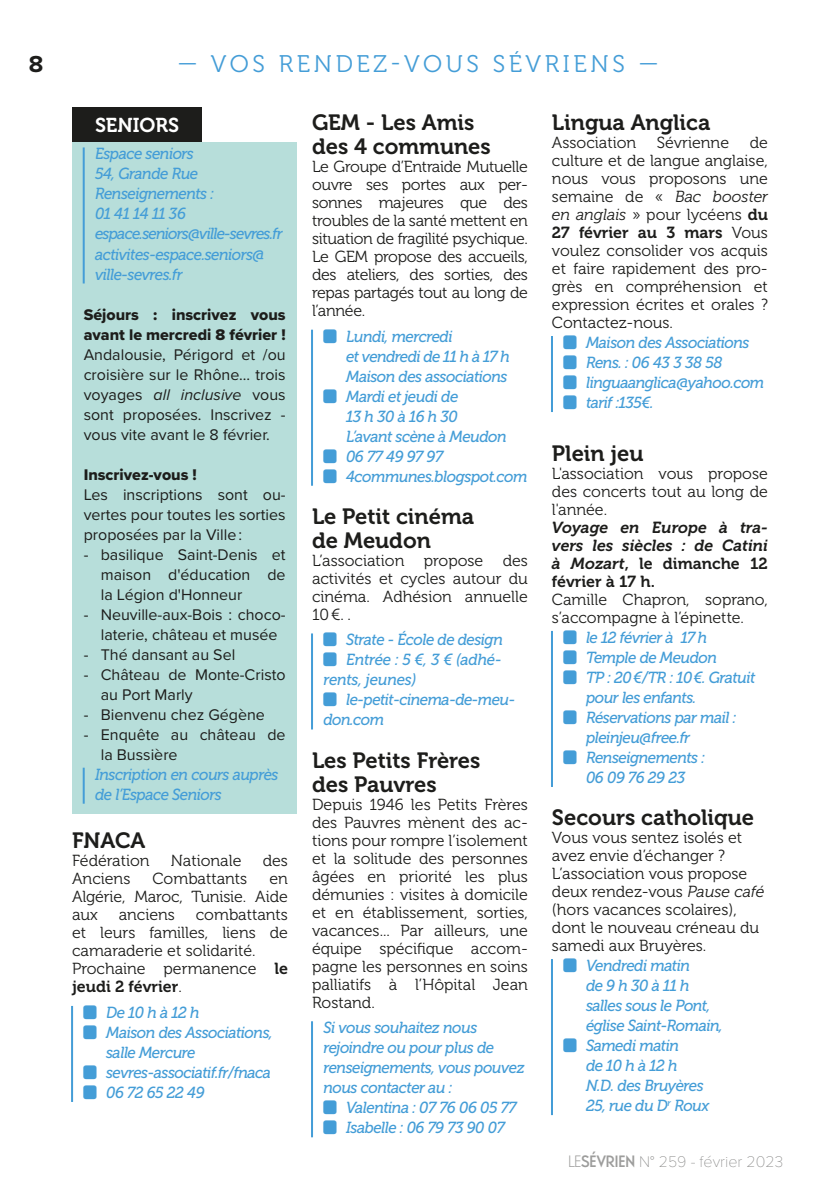
<style>
.page{position:relative;width:840px;height:1191px;background:#fff}
.page>*{position:absolute;margin:0;border:0;box-sizing:border-box;transform-origin:0 0}
.t1{font:24px "Museo 300";letter-spacing:.15em;color:#449dd7}
.t2{font:700 24px "Proxima Nova";color:#1d1d1b}
.t3{font:22px/24px "Museo 700";color:#1d1d1b}
.t4{font:20px "Museo 700";letter-spacing:-.005em;color:#fff}
.t5{font:16px/18px "Museo 300";color:#1d1d1b;text-align:justify}
.t6{font:italic 16px/20px "Museo 500";letter-spacing:-.03em;color:#449dd7;scale:.96 1}
.t7{font:16px/20px "Proxima Nova";color:#1d1d1b;text-align:justify}
.t8{font:italic 16px/18px "Museo 700";color:#1d1d1b;text-align:justify}
.t9{font:16px/20px "Proxima Nova Extrabld";color:#1d1d1b}
.t10{font:16px "Museo 700";color:#1d1d1b}
.t11{font:italic 16px "Museo 500";letter-spacing:-.01em;color:#449dd7;scale:.96 1}
.t12{font:100 16px "Proxima Nova T";color:#858584}
.s1{font-style:italic}
.s2{font-family:"Museo 700"}
.s3{font-family:"Museo 300"}
.s4{font-style:normal}
.s5{font-family:"Guildford Pro";font-weight:300;color:#9d9d9c}
.s6{font-family:"Guildford Pro";font-weight:500;color:#9d9d9c}
</style>
<div class="page">
<hr style="left:71px;top:1006px;width:2px;height:96px;background:#449dd7">
<hr style="left:311px;top:330px;width:2px;height:156px;background:#449dd7">
<hr style="left:311px;top:633px;width:2px;height:96px;background:#449dd7">
<hr style="left:311px;top:1021px;width:2px;height:116px;background:#449dd7">
<hr style="left:550px;top:336px;width:2px;height:76px;background:#449dd7">
<hr style="left:550px;top:631px;width:2px;height:156px;background:#449dd7">
<hr style="left:550px;top:959px;width:2px;height:156px;background:#449dd7">
<div style="left:72px;top:142px;width:225px;height:671px;background:#b7deda"></div>
<hr style="left:83px;top:147px;width:2px;height:136px;background:#449dd7">
<hr style="left:83px;top:767px;width:2px;height:36px;background:#449dd7">
<div style="left:72px;top:108px;width:130px;height:34px;background:#1d1d1b"></div>
<h1 class="t2" style="left:29px;top:46px;width:16px">8</h1>
<h1 class="t1" style="left:177px;top:51px;width:482px">— VOS RENDEZ-VOUS SÉVRIENS —</h1>
<p class="t4" style="left:95px;top:114px;width:85px">SENIORS</p>
<p class="t6" style="left:95px;top:144px;width:197px">Espace seniors<br>54, Grande Rue<br>Renseignements :<br>01 41 14 11 36 espace.seniors@ville-sevres.fr activites-espace.seniors@ ville-sevres.fr</p>
<p class="t9" style="left:84px;top:304px;width:203px">Séjours : inscrivez vous avant le mercredi 8 février !</p>
<p class="t7" style="left:84px;top:343px;width:203px">Andalousie, Périgord et /ou croisière sur le Rhône... trois voyages <span class="s1">all inclusive</span> vous sont proposées. Inscrivez - vous vite avant le 8 février.</p>
<p class="t9" style="left:84px;top:464px;width:115px">Inscrivez-vous !</p>
<p class="t7" style="left:84px;top:483px;width:203px">Les inscriptions sont ou&shy;vertes pour toutes les sorties proposées par la Ville :</p>
<p class="t7" style="left:101px;top:543px;width:186px;text-indent:-17px">- basilique Saint-Denis et maison d'éducation de la Légion d'Honneur</p>
<p class="t7" style="left:84px;top:603px;width:203px;text-align:center">- Neuville-aux-Bois : choco&shy;laterie, château et musée</p>
<p class="t7" style="left:84px;top:643px;width:153px">- Thé dansant au Sel</p>
<p class="t7" style="left:101px;top:663px;width:186px;text-indent:-17px">- Château de Monte-Cristo au Port Marly</p>
<p class="t7" style="left:84px;top:703px;width:182px">- Bienvenu chez Gégène</p>
<p class="t7" style="left:101px;top:723px;width:186px;text-indent:-17px">- Enquête au château de la Bussière</p>
<p class="t6" style="left:95px;top:764px;width:192px">Inscription en cours auprès de l’Espace Seniors</p>
<h2 class="t3" style="left:72px;top:829px;width:75px">FNACA</h2>
<p class="t5" style="left:72px;top:852px;width:79px">Fédération</p>
<p class="t5" style="left:171px;top:852px;width:72px">Nationale</p>
<p class="t5" style="left:262px;top:852px;width:27px">des</p>
<p class="t5" style="left:72px;top:870px;width:60px">Anciens</p>
<p class="t5" style="left:152px;top:870px;width:96px">Combattants</p>
<p class="t5" style="left:72px;top:870px;width:217px;text-indent:197px">en Algérie, Maroc, Tunisie. Aide aux</p>
<p class="t5" style="left:72px;top:906px;width:217px;text-align:left;text-indent:124px">combattants et leurs familles, liens de camaraderie et solidarité.<br>Prochaine permanence <span class="s2">le</span></p>
<p class="t10" style="left:72px;top:977px;width:111px">jeudi 2 février<span class="s3">.</span></p>
<p class="t6" style="left:106px;top:1002px;width:175px">De 10 h à 12 h<br>Maison des Associations, salle Mercure sevres-associatif.fr/fnaca<br>06 72 65 22 49</p>
<p class="t5" style="left:119px;top:906px;width:58px">anciens</p>
<h2 class="t3" style="left:312px;top:111px;width:180px">GEM - Les Amis des 4 communes</h2>
<p class="t5" style="left:312px;top:158px;width:217px">Le Groupe d’Entraide Mutuelle ouvre ses portes aux per&shy;sonnes majeures que des troubles de la santé mettent en situation de fragilité psychique.<br>Le GEM propose des accueils, des ateliers, des sorties, des repas partagés tout au long de l’année.</p>
<p class="t6" style="left:346px;top:326px;width:190px">Lundi, mercredi<br>et vendredi de 11 h à 17 h<br>Maison des associations<br>Mardi et jeudi de<br>13 h 30 à 16 h 30<br>L’avant scène à Meudon<br>06 77 49 97 97<br>4communes.blogspot.com</p>
<h2 class="t3" style="left:312px;top:504px;width:163px">Le Petit cinéma de Meudon</h2>
<p class="t5" style="left:312px;top:551px;width:217px">L’association propose des activités et cycles autour du cinéma. Adhésion annuelle 10€. .</p>
<p class="t6" style="left:346px;top:630px;width:165px">Strate - École de design</p>
<p class="t11" style="left:346px;top:651px;width:163px">Entrée : 5 €, 3 € (adhé-</p>
<p class="t11" style="left:323px;top:671px;width:98px">rents, jeunes)</p>
<p class="t6" style="left:346px;top:690px;width:178px">le-petit-cinema-de-meu-</p>
<p class="t6" style="left:323px;top:710px;width:65px">don.com</p>
<h2 class="t3" style="left:312px;top:748px;width:170px">Les Petits Frères des Pauvres</h2>
<p class="t5" style="left:312px;top:795px;width:217px">Depuis 1946 les Petits Frères des Pauvres mènent des ac&shy;tions pour rompre l’isolement et la solitude des personnes âgées en priorité les plus démunies : visites à domicile et en établissement, sorties, vacances... Par ailleurs, une équipe spécifique accom&shy;pagne les personnes en soins palliatifs à l’Hôpital Jean Rostand.</p>
<p class="t6" style="left:323px;top:1017px;width:211px">Si vous souhaitez nous rejoindre ou pour plus de renseignements, vous pouvez nous contacter au :</p>
<p class="t6" style="left:346px;top:1097px;width:179px">Valentina : 07 76 06 05 77<br>Isabelle : 06 79 73 90 07</p>
<h2 class="t3" style="left:551px;top:111px;width:160px">Lingua Anglica</h2>
<p class="t5" style="left:551px;top:134px;width:86px">Association</p>
<p class="t5" style="left:656px;top:134px;width:74px">Sévrienne</p>
<p class="t5" style="left:551px;top:134px;width:217px;text-indent:198px">de culture et de langue anglaise, nous vous proposons une semaine de « <span class="s1">Bac booster en anglais</span> » pour lycéens <span class="s2">du</span></p>
<p class="t10" style="left:551px;top:223px;width:217px">27 février au 3 mars <span class="s3">Vous</span></p>
<p class="t5" style="left:551px;top:242px;width:217px">voulez consolider vos acquis et faire rapidement des pro&shy;grès en compréhension et expression écrites et orales ?<br>Contactez-nous.</p>
<p class="t6" style="left:585px;top:332px;width:187px">Maison des Associations<br>Rens. : 06 43 3 38 58 linguaanglica@yahoo.com tarif :135€.</p>
<h2 class="t3" style="left:551px;top:441px;width:93px">Plein jeu</h2>
<p class="t5" style="left:551px;top:465px;width:217px">L'association vous propose des concerts tout au long de l'année.</p>
<p class="t8" style="left:551px;top:518px;width:217px">Voyage en Europe à tra&shy;vers les siècles : de Catini à Mozart<span class="s4">, le dimanche 12 février à 17 h.</span></p>
<p class="t5" style="left:551px;top:591px;width:217px">Camille Chapron, soprano, s’accompagne à l’épinette.</p>
<p class="t6" style="left:585px;top:627px;width:178px">le 12 février à 17 h<br>Temple de Meudon<br>TP : 20€/TR : 10€. Gratuit pour les enfants.<br>Réservations par mail : pleinjeu@free.fr<br>Renseignements :<br>06 09 76 29 23</p>
<h2 class="t3" style="left:551px;top:805px;width:203px">Secours catholique</h2>
<p class="t5" style="left:551px;top:829px;width:214px;text-align:left">Vous vous sentez isolés et avez envie d’échanger ?<br>L’association vous propose deux rendez-vous <span class="s1">Pause café </span>(hors vacances scolaires), dont le nouveau créneau du samedi aux Bruyères.</p>
<p class="t6" style="left:585px;top:955px;width:144px">Vendredi matin<br>de 9 h 30 à 11 h salles sous le Pont, église Saint-Romain,<br>Samedi matin<br>de 10 h à 12 h<br>N.D. des Bruyères<br>25, rue du D<sup>r</sup> Roux</p>
<p class="t12" style="left:566px;top:1149px;width:217px"><span class="s5">LE</span><span class="s6">SÉVRIEN</span> N° 259 - février 2023</p>
</div>
